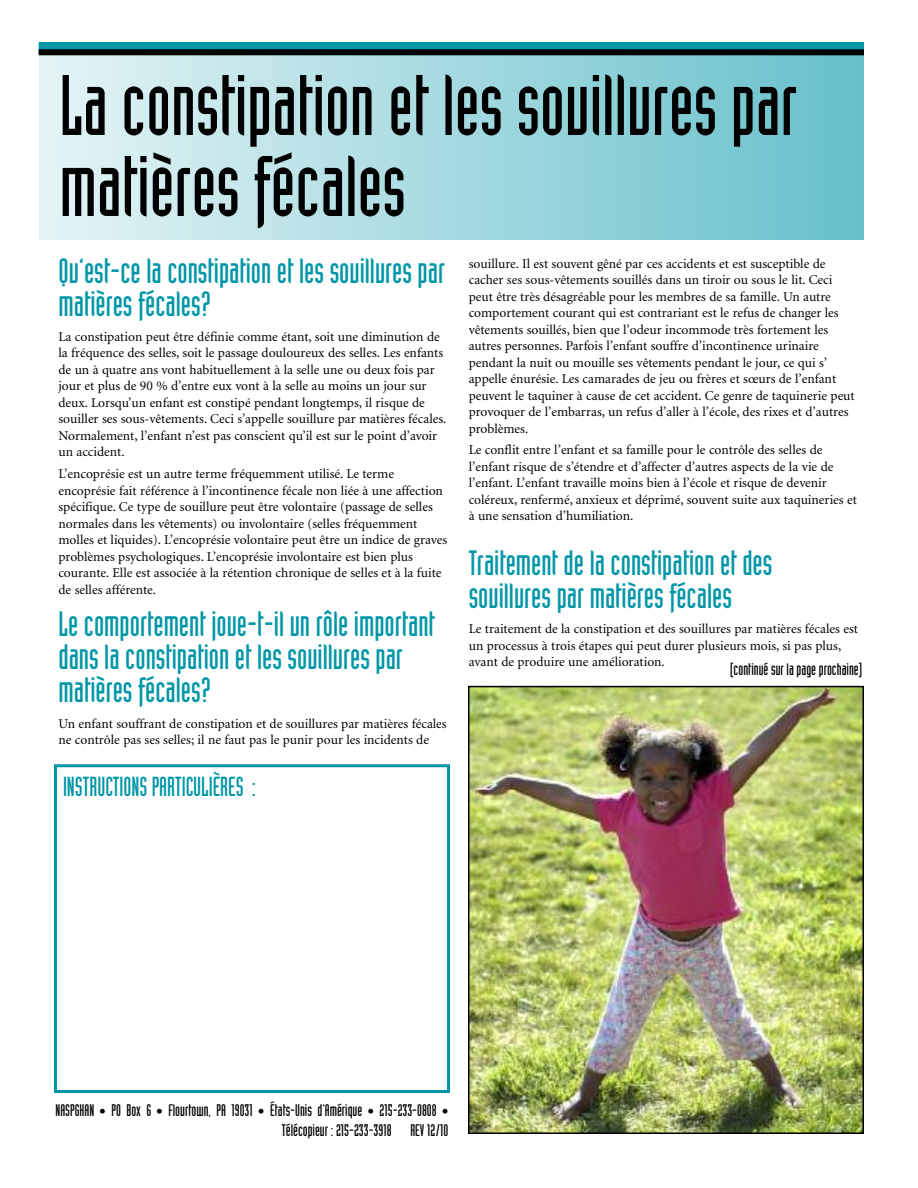
<style>
.page{position:relative;width:918px;height:1188px;background:#fff}
.page>*{position:absolute;margin:0;border:0;box-sizing:border-box;transform-origin:0 0}
.t1{font:84px/81px "Industria Solid";color:#000}
.t2{font:34.5px/33px "Industria Solid";color:#0096a7}
.t3{font:27px "Industria Solid";color:#0096a7}
.t4{font:16.5px/20.4px "Industria Solid";color:#000;text-align:right}
.t5{font:13.5px/16.5px "Minion";color:#000}
.s1{font-size:13.5px}
</style>
<div class="page">
<div style="left:39px;top:42px;width:825px;height:198px;background:linear-gradient(to right,#e5f4f6,#66c0cb)"></div>
<div style="left:39px;top:42px;width:825px;height:12px;background:#0096a7"></div>
<div style="left:39px;top:49px;width:825px;height:6px;background:#000"></div>
<div style="left:54px;top:764px;width:396px;height:329px;border:3px solid #0096a7"></div>
<img style="left:471px;top:689px;width:390px;height:442px">
<div style="left:468px;top:686px;width:396px;height:448px;border:2px solid #000"></div>
<h1 class="t1" style="left:60px;top:70px;width:740px">La constipation et les souillures par matières fécales</h1>
<h2 class="t2" style="left:58px;top:256px;width:388px">Qu’est-ce la constipation et les souillures par matières fécales?</h2>
<p class="t5" style="left:58px;top:329px;width:390px">La constipation peut être définie comme étant, soit une diminution de la fréquence des selles, soit le passage douloureux des selles. Les enfants de un à quatre ans vont habituellement à la selle une ou deux fois par jour et plus de 90 % d’entre eux vont à la selle au moins un jour sur deux. Lorsqu’un enfant est constipé pendant longtemps, il risque de souiller ses sous-vêtements. Ceci s’appelle souillure par matières fécales.<br>Normalement, l’enfant n’est pas conscient qu’il est sur le point d’avoir un accident.</p>
<p class="t5" style="left:59px;top:467px;width:390px">L’encoprésie est un autre terme fréquemment utilisé. Le terme encoprésie fait référence à l’incontinence fécale non liée à une affection spécifique. Ce type de souillure peut être volontaire (passage de selles normales dans les vêtements) ou involontaire (selles fréquemment molles et liquides). L’encoprésie volontaire peut être un indice de graves problèmes psychologiques. L’encoprésie involontaire est bien plus courante. Elle est associée à la rétention chronique de selles et à la fuite de selles afférente.</p>
<h2 class="t2" style="left:58px;top:610px;width:378px">Le comportement joue-t-il un rôle important dans la constipation et les souillures par matières fécales?</h2>
<p class="t5" style="left:58px;top:716px;width:390px">Un enfant souffrant de constipation et de souillures par matières fécales ne contrôle pas ses selles; il ne faut pas le punir pour les incidents de</p>
<h3 class="t3" style="left:63px;top:776px;width:194px">INSTRUCTIONS PARTICULIÈRES :</h3>
<p class="t5" style="left:469px;top:256px;width:388px">souillure. Il est souvent gêné par ces accidents et est susceptible de cacher ses sous-vêtements souillés dans un tiroir ou sous le lit. Ceci peut être très désagréable pour les membres de sa famille. Un autre comportement courant qui est contrariant est le refus de changer les vêtements souillés, bien que l’odeur incommode très fortement les autres personnes. Parfois l’enfant souffre d’incontinence urinaire pendant la nuit ou mouille ses vêtements pendant le jour, ce qui s’ appelle énurésie. Les camarades de jeu ou frères et sœurs de l’enfant peuvent le taquiner à cause de cet accident. Ce genre de taquinerie peut provoquer de l’embarras, un refus d’aller à l’école, des rixes et d’autres problèmes.</p>
<p class="t5" style="left:469px;top:443px;width:390px">Le conflit entre l’enfant et sa famille pour le contrôle des selles de l’enfant risque de s’étendre et d’affecter d’autres aspects de la vie de l’enfant. L’enfant travaille moins bien à l’école et risque de devenir coléreux, renfermé, anxieux et déprimé, souvent suite aux taquineries et à une sensation d’humiliation.</p>
<h2 class="t2" style="left:469px;top:549px;width:305px">Traitement de la constipation et des souillures par matières fécales</h2>
<p class="t5" style="left:469px;top:622px;width:391px">Le traitement de la constipation et des souillures par matières fécales est un processus à trois étapes qui peut durer plusieurs mois, si pas plus, avant de produire une amélioration.</p>
<p class="t4" style="left:730px;top:660px;width:134px">(continué sur la page prochaine)</p>
<p class="t4" style="left:56px;top:1101px;width:394px">NASPGHAN <span class="s1">•</span> PO Box 6 <span class="s1">•</span> Flourtown, PA 19031 <span class="s1">•</span> États-Unis d’Amérique <span class="s1">•</span> 215-233-0808 <span class="s1">•<br></span>Télécopieur : 215-233-3918 REV 12/10</p>
</div>
